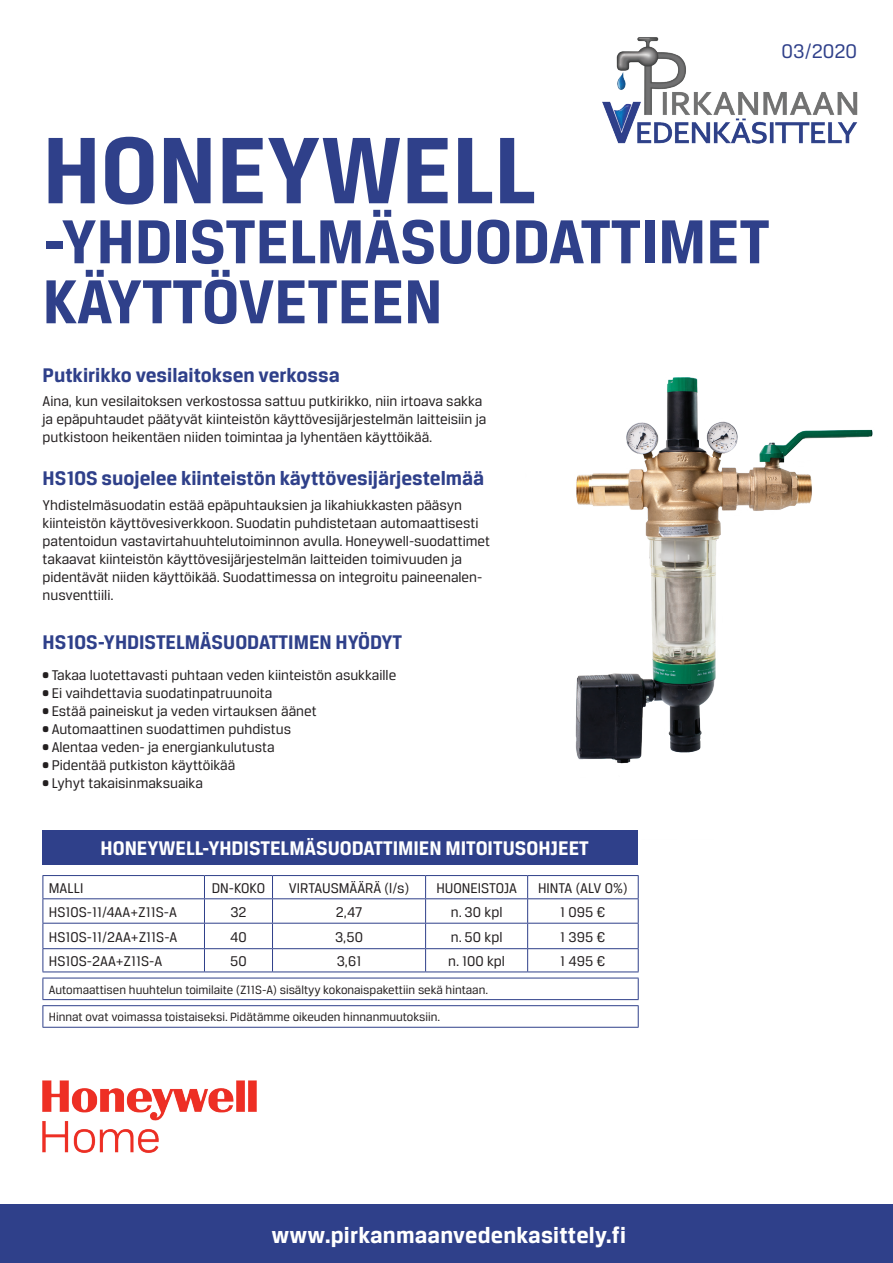
<style>
.page{position:relative;width:893px;height:1263px;background:#fff}
.page>*{position:absolute;margin:0;border:0;box-sizing:border-box;transform-origin:0 0}
.t1{font:700 100.5px "Breuer Text";color:#2f408a}
.t2{font:700 66px/60px "Breuer Text";color:#2f408a}
.t3{font:700 24px "Breuer Text";letter-spacing:.01em;color:#fff}
.t4{font:700 21px "Breuer Text";color:#2f408a}
.t5{font:700 21px "Breuer Text";color:#fff}
.t6{font:21px "Breuer Text";color:#2f408a}
.t7{font:15px/18px "Breuer Text";color:#231f20}
.t8{font:12.75px/27.6px "Breuer Text";color:#231f20}
.s1{font-weight:700}
</style>
<div class="page">
<img style="left:603px;top:37px;width:255px;height:107px">
<img style="left:575px;top:377px;width:298px;height:387px">
<img style="left:42px;top:1080px;width:215px;height:73px">
<hr style="left:43px;top:875px;width:161px;height:1px;background:#2f408a">
<hr style="left:204px;top:875px;width:69px;height:1px;background:#2f408a">
<hr style="left:273px;top:875px;width:153px;height:1px;background:#2f408a">
<hr style="left:426px;top:875px;width:102px;height:1px;background:#2f408a">
<hr style="left:528px;top:875px;width:111px;height:1px;background:#2f408a">
<hr style="left:43px;top:898px;width:161px;height:1px;background:#2f408a">
<hr style="left:204px;top:898px;width:69px;height:1px;background:#2f408a">
<hr style="left:273px;top:898px;width:153px;height:1px;background:#2f408a">
<hr style="left:426px;top:898px;width:102px;height:1px;background:#2f408a">
<hr style="left:528px;top:898px;width:111px;height:1px;background:#2f408a">
<hr style="left:43px;top:923px;width:161px;height:1px;background:#2f408a">
<hr style="left:204px;top:923px;width:69px;height:1px;background:#2f408a">
<hr style="left:273px;top:923px;width:153px;height:1px;background:#2f408a">
<hr style="left:426px;top:923px;width:102px;height:1px;background:#2f408a">
<hr style="left:528px;top:923px;width:111px;height:1px;background:#2f408a">
<hr style="left:43px;top:948px;width:161px;height:1px;background:#2f408a">
<svg style="left:43px;top:876px;width:1px;height:95px"></svg>
<hr style="left:204px;top:948px;width:69px;height:1px;background:#2f408a">
<svg style="left:204px;top:876px;width:1px;height:95px"></svg>
<hr style="left:273px;top:948px;width:153px;height:1px;background:#2f408a">
<svg style="left:272px;top:876px;width:1px;height:95px"></svg>
<hr style="left:426px;top:948px;width:102px;height:1px;background:#2f408a">
<svg style="left:425px;top:876px;width:1px;height:95px"></svg>
<hr style="left:528px;top:948px;width:111px;height:1px;background:#2f408a">
<svg style="left:527px;top:876px;width:1px;height:95px"></svg>
<svg style="left:638px;top:876px;width:1px;height:95px"></svg>
<hr style="left:43px;top:971px;width:161px;height:1px;background:#2f408a">
<hr style="left:204px;top:971px;width:69px;height:1px;background:#2f408a">
<hr style="left:273px;top:971px;width:153px;height:1px;background:#2f408a">
<hr style="left:426px;top:971px;width:102px;height:1px;background:#2f408a">
<hr style="left:528px;top:971px;width:111px;height:1px;background:#2f408a">
<div style="left:43px;top:830px;width:595px;height:34px;background:#2f408a"></div>
<svg style="left:43px;top:979px;width:1px;height:20px"></svg>
<svg style="left:638px;top:979px;width:1px;height:20px"></svg>
<hr style="left:43px;top:978px;width:596px;height:1px;background:#2f408a">
<hr style="left:43px;top:999px;width:596px;height:1px;background:#2f408a">
<svg style="left:43px;top:1006px;width:1px;height:21px"></svg>
<svg style="left:638px;top:1006px;width:1px;height:21px"></svg>
<hr style="left:43px;top:1005px;width:596px;height:1px;background:#2f408a">
<hr style="left:43px;top:1027px;width:596px;height:1px;background:#2f408a">
<div style="left:0;top:1204px;width:893px;height:59px;background:#2f408a"></div>
<h3 class="t6" style="left:782px;top:40px;width:77px">03/2020</h3>
<h1 class="t1" style="left:43px;top:116px;width:495px">HONEYWELL</h1>
<h2 class="t2" style="left:43px;top:211px;width:729px">-YHDISTELMÄSUODATTIMET<br>KÄYTTÖVETEEN</h2>
<h3 class="t4" style="left:43px;top:363px;width:299px">Putkirikko vesilaitoksen verkossa</h3>
<p class="t7" style="left:43px;top:392px;width:445px">Aina, kun vesilaitoksen verkostossa sattuu putkirikko, niin irtoava sakka ja epäpuhtaudet päätyvät kiinteistön käyttövesijärjestelmän laitteisiin ja putkistoon heikentäen niiden toimintaa ja lyhentäen käyttöikää.</p>
<h3 class="t4" style="left:43px;top:467px;width:443px">HS10S suojelee kiinteistön käyttövesijärjestelmää</h3>
<p class="t7" style="left:43px;top:495px;width:449px">Yhdistelmäsuodatin estää epäpuhtauksien ja likahiukkasten pääsyn kiinteistön käyttövesiverkkoon. Suodatin puhdistetaan automaattisesti patentoidun vastavirtahuuhtelutoiminnon avulla. Honeywell-suodattimet takaavat kiinteistön käyttövesijärjestelmän laitteiden toimivuuden ja pidentävät niiden käyttöikää. Suodattimessa on integroitu paineenalen&shy;nusventtiili.</p>
<h3 class="t4" style="left:43px;top:631px;width:361px">HS10S-YHDISTELMÄSUODATTIMEN HYÖDYT</h3>
<p class="t7" style="left:43px;top:666px;width:355px"><span class="s1">•</span> Takaa luotettavasti puhtaan veden kiinteistön asukkaille</p>
<p class="t7" style="left:43px;top:684px;width:231px"><span class="s1">•</span> Ei vaihdettavia suodatinpatruunoita</p>
<p class="t7" style="left:43px;top:702px;width:276px"><span class="s1">•</span> Estää paineiskut ja veden virtauksen äänet</p>
<p class="t7" style="left:43px;top:720px;width:250px"><span class="s1">•</span> Automaattinen suodattimen puhdistus</p>
<p class="t7" style="left:43px;top:738px;width:234px"><span class="s1">•</span> Alentaa veden- ja energiankulutusta</p>
<p class="t7" style="left:43px;top:756px;width:194px"><span class="s1">•</span> Pidentää putkiston käyttöikää</p>
<p class="t7" style="left:43px;top:774px;width:162px"><span class="s1">•</span> Lyhyt takaisinmaksuaika</p>
<h3 class="t5" style="left:101px;top:837px;width:490px">HONEYWELL-YHDISTELMÄSUODATTIMIEN MITOITUSOHJEET</h3>
<p class="t7" style="left:49px;top:879px;width:36px">MALLI</p>
<p class="t7" style="left:212px;top:879px;width:55px">DN-KOKO</p>
<p class="t7" style="left:289px;top:879px;width:122px">VIRTAUSMÄÄRÄ (l/s)</p>
<p class="t7" style="left:436px;top:879px;width:82px">HUONEISTOJA</p>
<p class="t7" style="left:538px;top:879px;width:91px">HINTA (ALV 0%)</p>
<p class="t7" style="left:49px;top:902px;width:130px">HS10S-11/4AA+Z11S-A</p>
<p class="t7" style="left:230px;top:902px;width:18px">32</p>
<p class="t7" style="left:336px;top:902px;width:28px">2,47</p>
<p class="t7" style="left:451px;top:902px;width:53px">n. 30 kpl</p>
<p class="t7" style="left:560px;top:902px;width:47px">1 095 €</p>
<p class="t7" style="left:49px;top:927px;width:130px">HS10S-11/2AA+Z11S-A</p>
<p class="t7" style="left:230px;top:927px;width:18px">40</p>
<p class="t7" style="left:335px;top:927px;width:30px">3,50</p>
<p class="t7" style="left:451px;top:927px;width:53px">n. 50 kpl</p>
<p class="t7" style="left:560px;top:927px;width:47px">1 395 €</p>
<p class="t7" style="left:49px;top:952px;width:115px">HS10S-2AA+Z11S-A</p>
<p class="t7" style="left:230px;top:952px;width:18px">50</p>
<p class="t7" style="left:337px;top:952px;width:26px">3,61</p>
<p class="t7" style="left:448px;top:952px;width:58px">n. 100 kpl</p>
<p class="t7" style="left:560px;top:952px;width:47px">1 495 €</p>
<p class="t8" style="left:49px;top:975px;width:441px">Automaattisen huuhtelun toimilaite (Z11S-A) sisältyy kokonaispakettiin sekä hintaan.<br>Hinnat ovat voimassa toistaiseksi. Pidätämme oikeuden hinnanmuutoksiin.</p>
<h3 class="t3" style="left:271px;top:1222px;width:356px">www.pirkanmaanvedenkasittely.fi</h3>
</div>
